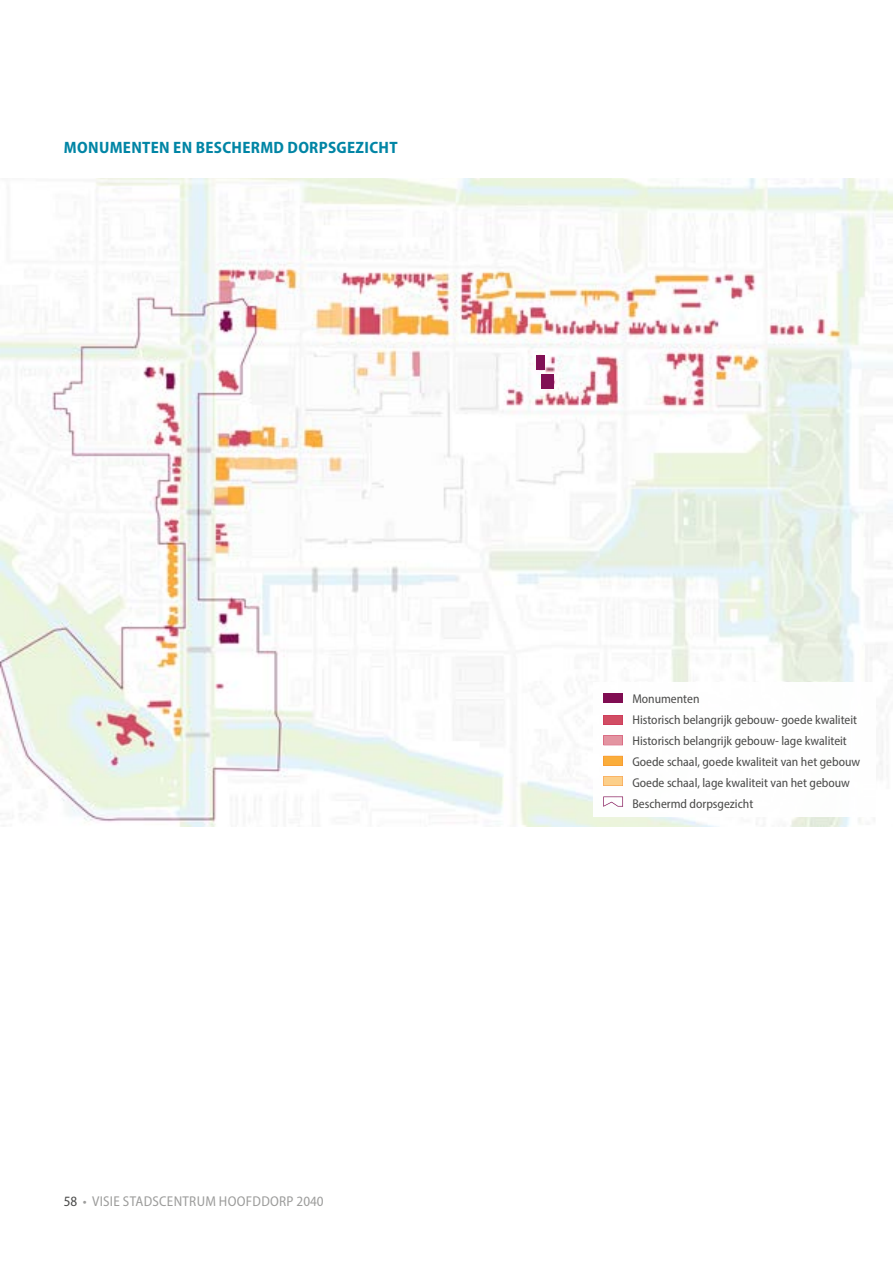
<style>
.page{position:relative;width:893px;height:1263px;background:#fff}
.page>*{position:absolute;margin:0;border:0;box-sizing:border-box;transform-origin:0 0}
.t1{font:700 semi-condensed 16.5px "Myriad Pro";letter-spacing:.02em;color:#0085a5}
.t2{font:semi-condensed 14.25px "Myriad Pro";letter-spacing:.02em;color:#9d9d9c}
.legenda{font:semi-condensed 12.75px "Myriad Pro";color:#4a4a49}
.s1{color:#4a4a49}
</style>
<div class="page">
<img style="left:0;top:179px;width:893px;height:647px">
<div style="left:593px;top:682px;width:283px;height:135px;background:#fff"></div>
<div style="left:603px;top:693px;width:20px;height:9px;background:#800d52"></div>
<svg style="left:603px;top:715px;width:20px;height:10px"></svg>
<svg style="left:603px;top:735px;width:20px;height:10px"></svg>
<svg style="left:603px;top:756px;width:20px;height:9px"></svg>
<svg style="left:603px;top:776px;width:20px;height:10px"></svg>
<svg style="left:603px;top:796px;width:20px;height:11px"></svg>
<div style="left:541px;top:374px;width:13px;height:14px;background:#810f54"></div>
<div style="left:536px;top:355px;width:8px;height:14px;background:#810f54"></div>
<h2 class="t1" style="left:64px;top:137px;width:335px">MONUMENTEN EN BESCHERMD DORPSGEZICHT</h2>
<p class="t2" style="left:64px;top:1192px;width:261px"><span class="s1">58</span> • VISIE STADSCENTRUM HOOFDDORP 2040</p>
<p class="legenda" style="left:632px;top:691px;width:69px">Monumenten</p>
<p class="legenda" style="left:632px;top:712px;width:226px">Historisch belangrijk gebouw- goede kwaliteit</p>
<p class="legenda" style="left:632px;top:733px;width:216px">Historisch belangrijk gebouw- lage kwaliteit</p>
<p class="legenda" style="left:632px;top:754px;width:229px">Goede schaal, goede kwaliteit van het gebouw</p>
<p class="legenda" style="left:632px;top:775px;width:219px">Goede schaal, lage kwaliteit van het gebouw</p>
<p class="legenda" style="left:632px;top:796px;width:122px">Beschermd dorpsgezicht</p>
</div>
